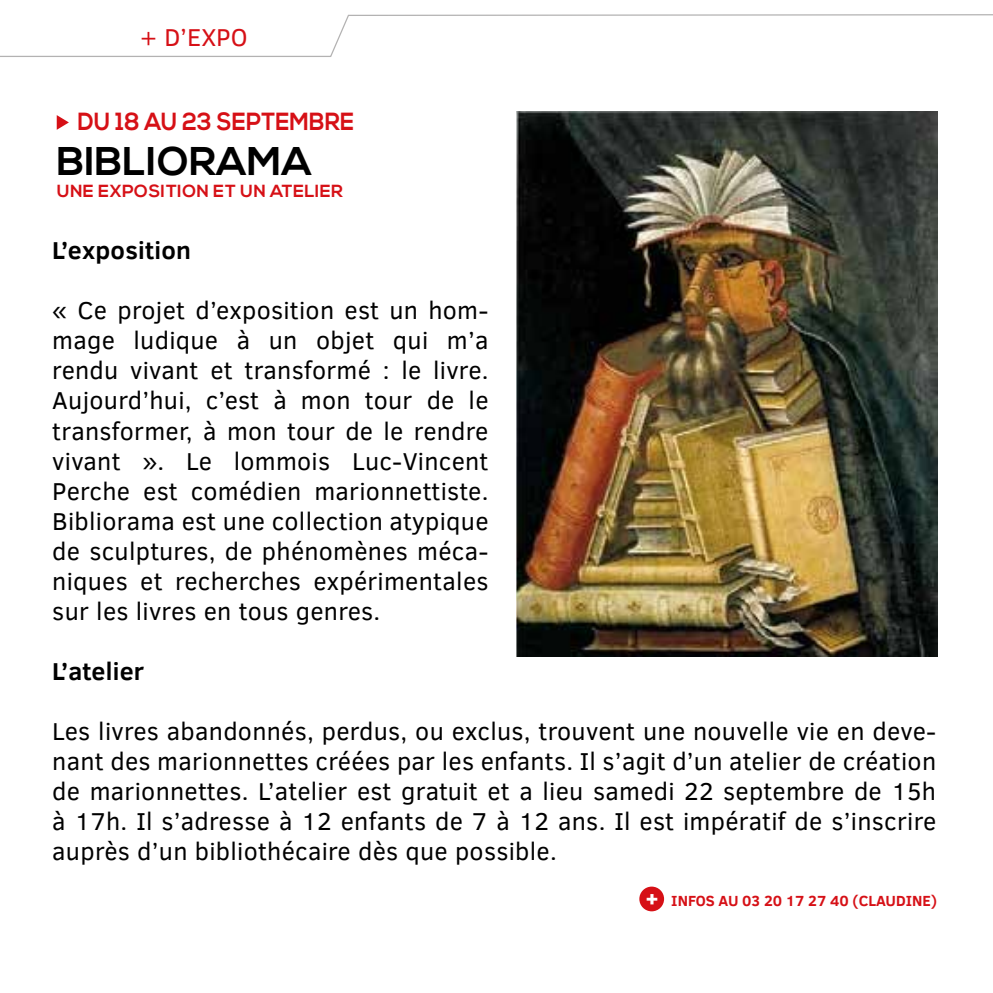
<style>
.page{position:relative;width:993px;height:993px;background:#fff}
.page>*{position:absolute;margin:0;border:0;box-sizing:border-box;transform-origin:0 0}
.t1{font:700 40px "Nexa";letter-spacing:.005em;color:#000}
.t2{font:25px/30px "Clear Sans";letter-spacing:.01em;color:#000;text-align:justify}
.t3{font:700 25px "Clear Sans";letter-spacing:.01em;color:#000}
.t4{font:25px "Clear Sans";color:#d61016}
.t5{font:700 24.75px "Nexa";letter-spacing:.005em;color:#d61016;scale:.91 1}
.t6{font:700 17.5px "Nexa";letter-spacing:.02em;color:#d61016}
.t7{font:700 15px "Clear Sans";color:#d61016}
.s1{font-family:"Nexa";font-size:25.25px;color:#fff}
</style>
<div class="page">
<svg style="left:0;top:14px;width:992px;height:43px"></svg>
<svg style="left:57px;top:115px;width:12px;height:15px"></svg>
<img style="left:516px;top:111px;width:420px;height:545px">
<div style="left:639px;top:886px;width:25px;height:25px;background:#d61016;border-radius:50%"></div>
<p class="t4" style="left:140px;top:21px;width:109px">+ D’EXPO</p>
<p class="t5" style="left:78px;top:107px;width:305px">DU 18 AU 23 SEPTEMBRE</p>
<h1 class="t1" style="left:57px;top:138px;width:256px">BIBLIORAMA</h1>
<p class="t6" style="left:57px;top:181px;width:287px">UNE EXPOSITION ET UN ATELIER</p>
<p class="t3" style="left:52px;top:232px;width:140px">L’exposition</p>
<p class="t2" style="left:52px;top:295px;width:437px">« Ce projet d’exposition est un hom&shy;mage ludique à un objet qui m’a rendu vivant et transformé : le livre.<br>Aujourd’hui, c’est à mon tour de le transformer, à mon tour de le rendre vivant ». Le lommois Luc-Vincent Perche est comédien marionnettiste.<br>Bibliorama est une collection atypique de sculptures, de phénomènes méca&shy;niques et recherches expérimentales sur les livres en tous genres.</p>
<p class="t3" style="left:52px;top:652px;width:93px">L’atelier</p>
<p class="t2" style="left:52px;top:715px;width:885px">Les livres abandonnés, perdus, ou exclus, trouvent une nouvelle vie en deve&shy;nant des marionnettes créées par les enfants. Il s’agit d’un atelier de création de marionnettes. L’atelier est gratuit et a lieu samedi 22 septembre de 15h à 17h. Il s’adresse à 12 enfants de 7 à 12 ans. Il est impératif de s’inscrire auprès d’un bibliothécaire dès que possible.</p>
<p class="t7" style="left:646px;top:889px;width:292px"><span class="s1">+</span> INFOS AU 03 20 17 27 40 (CLAUDINE)</p>
</div>
